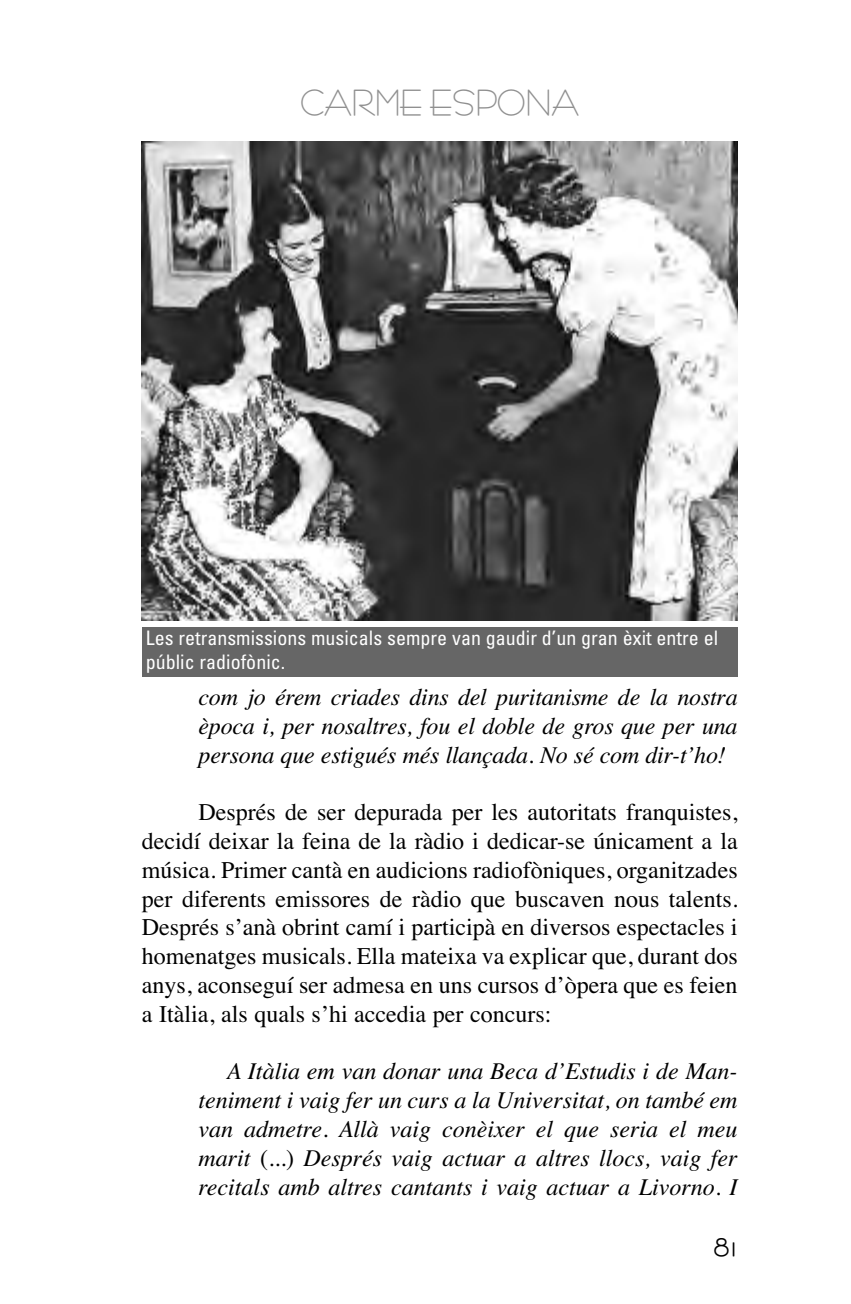
<style>
.page{position:relative;width:851px;height:1304px;background:#fff}
.page>*{position:absolute;margin:0;border:0;box-sizing:border-box;transform-origin:0 0}
.t1{font:700 32px "Bernie";color:#000}
.t2{font:700 28px "Bernie";color:#909090}
.t3{font:24px/28.8px "Times";color:#000;text-align:justify}
.t4{font:italic 24px/28.8px "Times";letter-spacing:-.01em;color:#000;text-align:justify}
.t5{font:condensed 20px/24px "Univers";color:#fff}
.s1{font-style:normal}
</style>
<div class="page">
<img style="left:142px;top:142px;width:595px;height:478px">
<div style="left:142px;top:627px;width:595px;height:49px;background:#666"></div>
<p class="t2" style="left:300px;top:86px;width:279px">CARME ESPONA</p>
<p class="t5" style="left:146px;top:628px;width:573px">Les retransmissions musicals sempre van gaudir d’un gran èxit entre el públic radiofònic.</p>
<p class="t4" style="left:198px;top:682px;width:540px">com jo érem criades dins del puritanisme de la nostra època i, per nosaltres, fou el doble de gros que per una persona que estigués més llançada. No sé com dir-t’ho!</p>
<p class="t3" style="left:142px;top:797px;width:597px;text-indent:57px">Després de ser depurada per les autoritats franquistes, decidí deixar la feina de la ràdio i dedicar-se únicament a la música. Primer cantà en audicions radiofòniques, organitzades per diferents emissores de ràdio que buscaven nous talents.<br>Després s’anà obrint camí i participà en diversos espectacles i homenatges musicals. Ella mateixa va explicar que, durant dos anys, aconseguí ser admesa en uns cursos d’òpera que es feien a Itàlia, als quals s’hi accedia per concurs:</p>
<p class="t4" style="left:198px;top:1057px;width:540px;text-indent:28px">A Itàlia em van donar una Beca d’Estudis i de Man&shy;teniment i vaig fer un curs a la Universitat, on també em van admetre. Allà vaig conèixer el que seria el meu marit <span class="s1">(...)</span> Després vaig actuar a altres llocs, vaig fer recitals amb altres cantants i vaig actuar a Livorno. I</p>
<h1 class="t1" style="left:713px;top:1226px;width:25px">81</h1>
</div>
